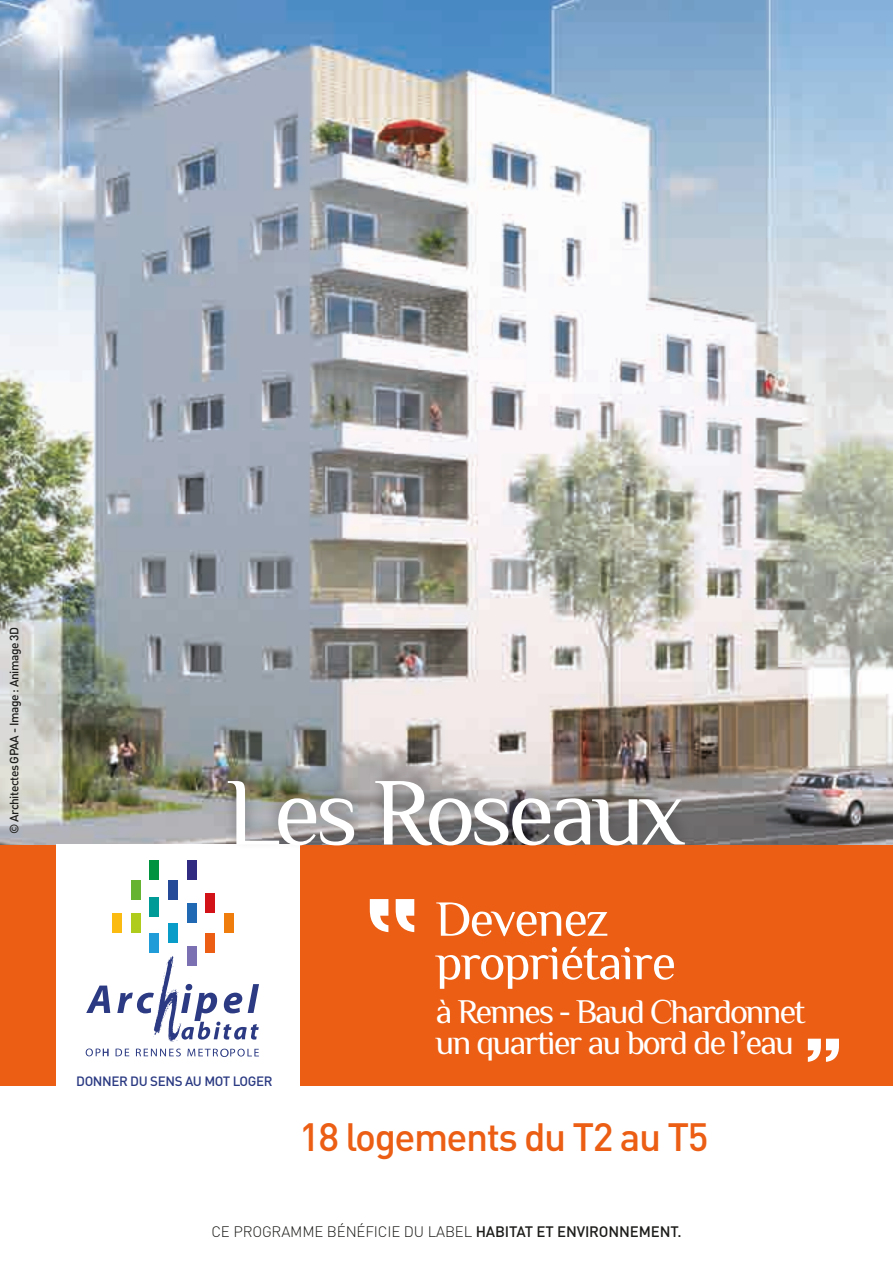
<style>
.page{position:relative;width:893px;height:1263px;background:#fff}
.page>*{position:absolute;margin:0;border:0;box-sizing:border-box;transform-origin:0 0}
.t1{font:96.15px "Philosopher";letter-spacing:-.04em;color:#fff}
.t2{font:50.4px/43.5px "Philosopher";letter-spacing:-.02em;color:#fff}
.t3{font:500 39px "DIN";letter-spacing:-.04em;color:#eb5e14}
.t4{font:34.5px/31.5px "Philosopher";letter-spacing:-.05em;color:#fff}
.t5{font:300 15px "DIN";letter-spacing:-.01em;color:#1d1d1b}
.t6{font:500 13.35px "DIN";letter-spacing:-.03em;color:#2b3a82}
.t7{font:500 12px "DIN";letter-spacing:-.04em;color:#1d1d1b}
.s1{font-weight:500}
</style>
<div class="page">
<img style="left:0;top:0;width:893px;height:845px">
<div style="left:0;top:845px;width:893px;height:241px;background:#eb5e14"></div>
<div style="left:56px;top:844px;width:243px;height:263px;background:#fff"></div>
<div style="left:168px;top:880px;width:10px;height:20px;background:#254a97"></div>
<div style="left:112px;top:913px;width:10px;height:20px;background:#fbbb10"></div>
<div style="left:205px;top:893px;width:10px;height:20px;background:#d21317"></div>
<div style="left:205px;top:933px;width:10px;height:20px;background:#eb5e14"></div>
<div style="left:131px;top:913px;width:10px;height:20px;background:#afcb1c"></div>
<div style="left:131px;top:880px;width:10px;height:20px;background:#66b331"></div>
<div style="left:187px;top:860px;width:10px;height:20px;background:#322b82"></div>
<div style="left:187px;top:903px;width:10px;height:20px;background:#2169b2"></div>
<div style="left:187px;top:946px;width:10px;height:20px;background:#7a70b2"></div>
<div style="left:168px;top:923px;width:10px;height:20px;background:#099cc8"></div>
<div style="left:149px;top:860px;width:10px;height:20px;background:#019340"></div>
<div style="left:149px;top:897px;width:10px;height:20px;background:#009a97"></div>
<div style="left:149px;top:933px;width:10px;height:20px;background:#209cd8"></div>
<div style="left:224px;top:913px;width:10px;height:20px;background:#ef7d0d"></div>
<svg style="left:116px;top:1048px;width:13px;height:8px"></svg>
<svg style="left:136px;top:1048px;width:45px;height:8px"></svg>
<svg style="left:187px;top:1049px;width:72px;height:8px"></svg>
<svg style="left:86px;top:985px;width:24px;height:28px"></svg>
<svg style="left:117px;top:956px;width:142px;height:86px"></svg>
<svg style="left:86px;top:1048px;width:22px;height:8px"></svg>
<svg style="left:370px;top:899px;width:44px;height:33px"></svg>
<div style="left:215px;top:758px;width:482px;height:93px;background:#1d1d1b;opacity:.4"></div>
<svg style="left:808px;top:1039px;width:31px;height:23px"></svg>
<p class="t7" style="left:6px;top:834px;width:209px;rotate:-90deg">© Architectes GPAA - Image : Animage 3D</p>
<h1 class="t1" style="left:227px;top:761px;width:458px">Les Roseaux</h1>
<p class="t6" style="left:76px;top:1072px;width:198px">DONNER DU SENS AU MOT LOGER</p>
<h2 class="t2" style="left:436px;top:897px;width:242px">Devenez propriétaire</h2>
<h3 class="t4" style="left:436px;top:996px;width:372px">à Rennes - Baud Chardonnet un quartier au bord de l’eau</h3>
<h3 class="t3" style="left:299px;top:1111px;width:411px">18 logements du T2 au T5</h3>
<p class="t5" style="left:211px;top:1222px;width:472px">CE PROGRAMME BÉNÉFICIE DU LABEL <span class="s1">HABITAT ET ENVIRONNEMENT.</span></p>
</div>
